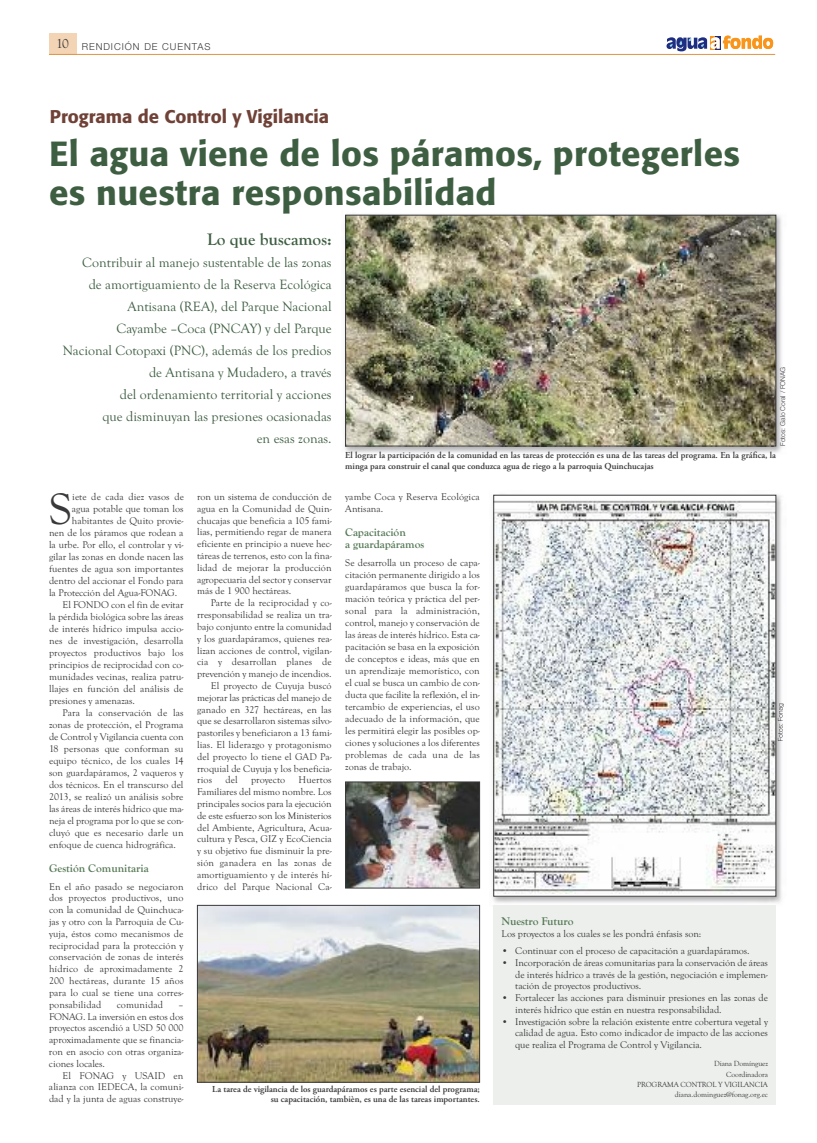
<style>
.page{position:relative;width:817px;height:1143px;background:#fff}
.page>*{position:absolute;margin:0;border:0;box-sizing:border-box;transform-origin:0 0}
.t1{font:45.6px "Goudy Old Style T";color:#39383a}
.t2{font:500 34.5px/38.4px "Formata";letter-spacing:.01em;color:#3e5e42}
.t3{font:500 18.3px "Formata";color:#704136}
.t4{font:700 17.25px "Goudy Old Style T";color:#3e5e42}
.t5{font:13.95px/22px "Goudy Old Style T";color:#3e5e42;text-align:right}
.t6{font:700 11.55px/12px "Goudy Old Style T";color:#537753}
.t7{font:10.05px/11.9px "Goudy Old Style T";color:#39383a;text-align:justify}
.t8{font:300 9.6px "Helvetica Neue";letter-spacing:.1em;color:#39383a}
.t9{font:600 9.15px/10.9px "Adobe Garamond Pro";color:#39383a}
.t10{font:7.65px/10.5px "Goudy Old Style T";letter-spacing:-.015em;color:#39383a;text-align:right}
.t11{font:300 6.75px "Helvetica Neue";color:#39383a}
</style>
<div class="page">
<div style="left:49px;top:33px;width:27px;height:21px;background:#f3d4b4"></div>
<svg style="left:666px;top:36px;width:107px;height:15px"></svg>
<hr style="left:49px;top:54px;width:726px;height:1px;background:#e09442">
<img style="left:199px;top:907px;width:278px;height:173px">
<div style="left:197px;top:905px;width:282px;height:177px;border:1px solid #39383a"></div>
<img style="left:344px;top:214px;width:438px;height:239px">
<img style="left:347px;top:217px;width:427px;height:227px">
<div style="left:345px;top:215px;width:431px;height:231px;border:1px solid #39383a"></div>
<img style="left:347px;top:784px;width:130px;height:102px">
<div style="left:345px;top:782px;width:134px;height:106px;border:1px solid #39383a"></div>
<img style="left:492px;top:494px;width:292px;height:409px">
<img style="left:777px;top:716px;width:5px;height:25px">
<img style="left:495px;top:498px;width:279px;height:395px">
<div style="left:493px;top:495px;width:283px;height:401px;border:1px solid #39383a"></div>
<div style="left:493px;top:905px;width:283px;height:200px;background:#ecefec"></div>
<p class="t8" style="left:56px;top:38px;width:156px"><sup>10</sup> RENDICIÓN DE CUENTAS</p>
<h3 class="t3" style="left:50px;top:106px;width:280px">Programa de Control y Vigilancia</h3>
<h2 class="t2" style="left:49px;top:135px;width:692px">El agua viene de los páramos, protegerles es nuestra responsabilidad</h2>
<h3 class="t4" style="left:207px;top:229px;width:126px">Lo que buscamos:</h3>
<p class="t5" style="left:63px;top:251px;width:270px">Contribuir al manejo sustentable de las zonas<br>de amortiguamiento de la Reserva Ecológica Antisana (REA), del Parque Nacional<br>Cayambe –Coca (PNCAY) y del Parque<br>Nacional Cotopaxi (PNC), además de los predios de Antisana y Mudadero, a través<br>del ordenamiento territorial y acciones<br>que disminuyan las presiones ocasionadas<br>en esas zonas.</p>
<p class="t11" style="left:777px;top:446px;width:81px;rotate:-90deg">Fotos: Galo Coral / FONAG</p>
<h1 class="t1" style="left:49px;top:482px;width:24px">S</h1>
<p class="t7" style="left:72px;top:491px;width:113px">iete de cada diez vasos de</p>
<p class="t7" style="left:72px;top:503px;width:113px">agua potable que toman los</p>
<p class="t7" style="left:72px;top:515px;width:113px">habitantes de Quito provie-</p>
<p class="t7" style="left:49px;top:527px;width:136px">nen de los páramos que rodean a</p>
<p class="t7" style="left:49px;top:539px;width:136px">la urbe. Por ello, el controlar y vi-</p>
<p class="t7" style="left:49px;top:551px;width:136px">gilar las zonas en donde nacen las</p>
<p class="t7" style="left:49px;top:563px;width:136px">fuentes de agua son importantes</p>
<p class="t7" style="left:49px;top:575px;width:136px">dentro del accionar el Fondo para</p>
<p class="t7" style="left:49px;top:587px;width:130px">la Protección del Agua-FONAG.</p>
<p class="t7" style="left:63px;top:599px;width:122px">El FONDO con el fin de evitar</p>
<p class="t7" style="left:49px;top:611px;width:136px">la pérdida biológica sobre las áreas</p>
<p class="t7" style="left:49px;top:623px;width:136px">de interés hídrico impulsa accio-</p>
<p class="t7" style="left:49px;top:635px;width:136px">nes de investigación, desarrolla</p>
<p class="t7" style="left:49px;top:647px;width:136px">proyectos productivos bajo los</p>
<p class="t7" style="left:49px;top:659px;width:136px">principios de reciprocidad con co-</p>
<p class="t7" style="left:49px;top:671px;width:136px">munidades vecinas, realiza patru-</p>
<p class="t7" style="left:49px;top:683px;width:136px">llajes en función del análisis de</p>
<p class="t7" style="left:49px;top:695px;width:87px">presiones y amenazas.</p>
<p class="t7" style="left:63px;top:707px;width:122px">Para la conservación de las</p>
<p class="t7" style="left:49px;top:719px;width:136px">zonas de protección, el Programa</p>
<p class="t7" style="left:49px;top:731px;width:136px">de Control y Vigilancia cuenta con</p>
<p class="t7" style="left:49px;top:743px;width:136px">18 personas que conforman su</p>
<p class="t7" style="left:49px;top:755px;width:136px">equipo técnico, de los cuales 14</p>
<p class="t7" style="left:49px;top:767px;width:136px">son guardapáramos, 2 vaqueros y</p>
<p class="t7" style="left:49px;top:779px;width:136px">dos técnicos. En el transcurso del</p>
<p class="t7" style="left:49px;top:791px;width:136px">2013, se realizó un análisis sobre</p>
<p class="t7" style="left:49px;top:803px;width:136px">las áreas de interés hídrico que ma-</p>
<p class="t7" style="left:49px;top:815px;width:136px">neja el programa por lo que se con-</p>
<p class="t7" style="left:49px;top:827px;width:136px">cluyó que es necesario darle un</p>
<p class="t7" style="left:49px;top:839px;width:128px">enfoque de cuenca hidrográfica.</p>
<p class="t6" style="left:49px;top:862px;width:101px">Gestión Comunitaria</p>
<p class="t7" style="left:49px;top:880px;width:136px">En el año pasado se negociaron dos proyectos productivos, uno con la comunidad de Quinchuca&shy;jas y otro con la Parroquia de Cu&shy;yuja, éstos como mecanismos de reciprocidad para la protección y conservación de zonas de interés hídrico de aproximadamente 2<br>200 hectáreas, durante 15 años para lo cual se tiene una corres&shy;ponsabilidad</p>
<p class="t7" style="left:117px;top:998px;width:48px">comunidad</p>
<p class="t7" style="left:49px;top:998px;width:136px;text-indent:129px">– FONAG. La inversión en estos dos proyectos ascendió a USD 50 000 aproximadamente que se financia&shy;ron en asocio con otras organiza&shy;ciones locales.</p>
<p class="t7" style="left:49px;top:1069px;width:136px;text-indent:14px">El FONAG y USAID en alianza con IEDECA, la comuni&shy;dad y la junta de aguas construye-</p>
<p class="t7" style="left:197px;top:491px;width:136px">ron un sistema de conducción de agua en la Comunidad de Quin&shy;chucajas que beneficia a 105 fami&shy;lias, permitiendo regar de manera eficiente en principio a nueve hec&shy;táreas de terrenos, esto con la fina&shy;lidad de mejorar la producción agropecuaria del sector y conservar más de 1 900 hectáreas.</p>
<p class="t7" style="left:211px;top:597px;width:122px">Parte de la reciprocidad y co-</p>
<p class="t7" style="left:197px;top:609px;width:136px">rresponsabilidad se realiza un tra-</p>
<p class="t7" style="left:197px;top:620px;width:136px">bajo conjunto entre la comunidad</p>
<p class="t7" style="left:197px;top:632px;width:136px">y los guardapáramos, quienes rea-</p>
<p class="t7" style="left:197px;top:644px;width:136px">lizan acciones de control, vigilan-</p>
<p class="t7" style="left:197px;top:656px;width:136px">cia y desarrollan planes de</p>
<p class="t7" style="left:197px;top:668px;width:136px">prevención y manejo de incendios.</p>
<p class="t7" style="left:211px;top:680px;width:122px">El proyecto de Cuyuja buscó</p>
<p class="t7" style="left:197px;top:691px;width:136px">mejorar las prácticas del manejo de</p>
<p class="t7" style="left:197px;top:703px;width:136px">ganado en 327 hectáreas, en las</p>
<p class="t7" style="left:197px;top:715px;width:136px">que se desarrollaron sistemas silvo-</p>
<p class="t7" style="left:197px;top:727px;width:136px">pastoriles y beneficiaron a 13 fami-</p>
<p class="t7" style="left:197px;top:739px;width:136px">lias. El liderazgo y protagonismo</p>
<p class="t7" style="left:197px;top:750px;width:136px">del proyecto lo tiene el GAD Pa-</p>
<p class="t7" style="left:197px;top:762px;width:136px">rroquial de Cuyuja y los beneficia-</p>
<p class="t7" style="left:197px;top:774px;width:16px">rios</p>
<p class="t7" style="left:225px;top:774px;width:14px">del</p>
<p class="t7" style="left:251px;top:774px;width:36px">proyecto</p>
<p class="t7" style="left:197px;top:774px;width:136px;text-indent:101px">Huertos Familiares del mismo nombre. Los principales socios para la ejecución de este esfuerzo son los Ministerios del Ambiente, Agricultura, Acua&shy;cultura y Pesca, GIZ y EcoCiencia y su objetivo fue disminuir la pre&shy;sión ganadera en las zonas de amortiguamiento y de interés hí&shy;drico del Parque Nacional Ca-</p>
<p class="t9" style="left:345px;top:450px;width:432px">El lograr la participación de la comunidad en las tareas de protección es una de las tareas del programa. En la gráfica, la minga para construir el canal que conduzca agua de riego a la parroquia Quinchucajas</p>
<p class="t7" style="left:345px;top:491px;width:136px">yambe Coca y Reserva Ecológica<br>Antisana.</p>
<p class="t6" style="left:345px;top:526px;width:80px">Capacitación<br>a guardapáramos</p>
<p class="t7" style="left:345px;top:556px;width:136px">Se desarrolla un proceso de capa&shy;citación permanente dirigido a los guardapáramos que busca la for&shy;mación teórica y práctica del per&shy;sonal para la administración, control, manejo y conservación de las áreas de interés hídrico. Esta ca&shy;pacitación se basa en la exposición de conceptos e ideas, más que en un aprendizaje memorístico, con el cual se busca un cambio de con&shy;ducta que facilite la reflexión, el in&shy;tercambio de experiencias, el uso adecuado de la información, que les permitirá elegir las posibles op&shy;ciones y soluciones a los diferentes problemas de cada una de las zonas de trabajo.</p>
<p class="t9" style="left:212px;top:1085px;width:269px;line-height:10.1px;text-align:right">La tarea de vigilancia de los guardapáramos es parte esencial del programa; su capacitación, tambièn, es una de las tareas importantes.</p>
<p class="t6" style="left:501px;top:915px;width:73px">Nuestro Futuro</p>
<p class="t7" style="left:501px;top:927px;width:201px">Los proyectos a los cuales se les pondrá énfasis son:</p>
<p class="t7" style="left:501px;top:945px;width:249px">• Continuar con el proceso de capacitación a guardapáramos.</p>
<p class="t7" style="left:515px;top:957px;width:254px;text-indent:-14px">• Incorporación de áreas comunitarias para la conservación de áreas de interés hídrico a través de la gestión, negociación e implemen&shy;tación de proyectos productivos.</p>
<p class="t7" style="left:515px;top:992px;width:254px;text-indent:-14px">• Fortalecer las acciones para disminuir presiones en las zonas de interés hídrico que están en nuestra responsabilidad.</p>
<p class="t7" style="left:515px;top:1015px;width:254px;text-indent:-14px">• Investigación sobre la relación existente entre cobertura vegetal y calidad de agua. Esto como indicador de impacto de las acciones que realiza el Programa de Control y Vigilancia.</p>
<p class="t10" style="left:637px;top:1058px;width:132px">Diana Domínguez<br>Coordinadora<br>PROGRAMA CONTROL Y VIGILANCIA diana.dominguez@fonag.org.ec</p>
</div>
